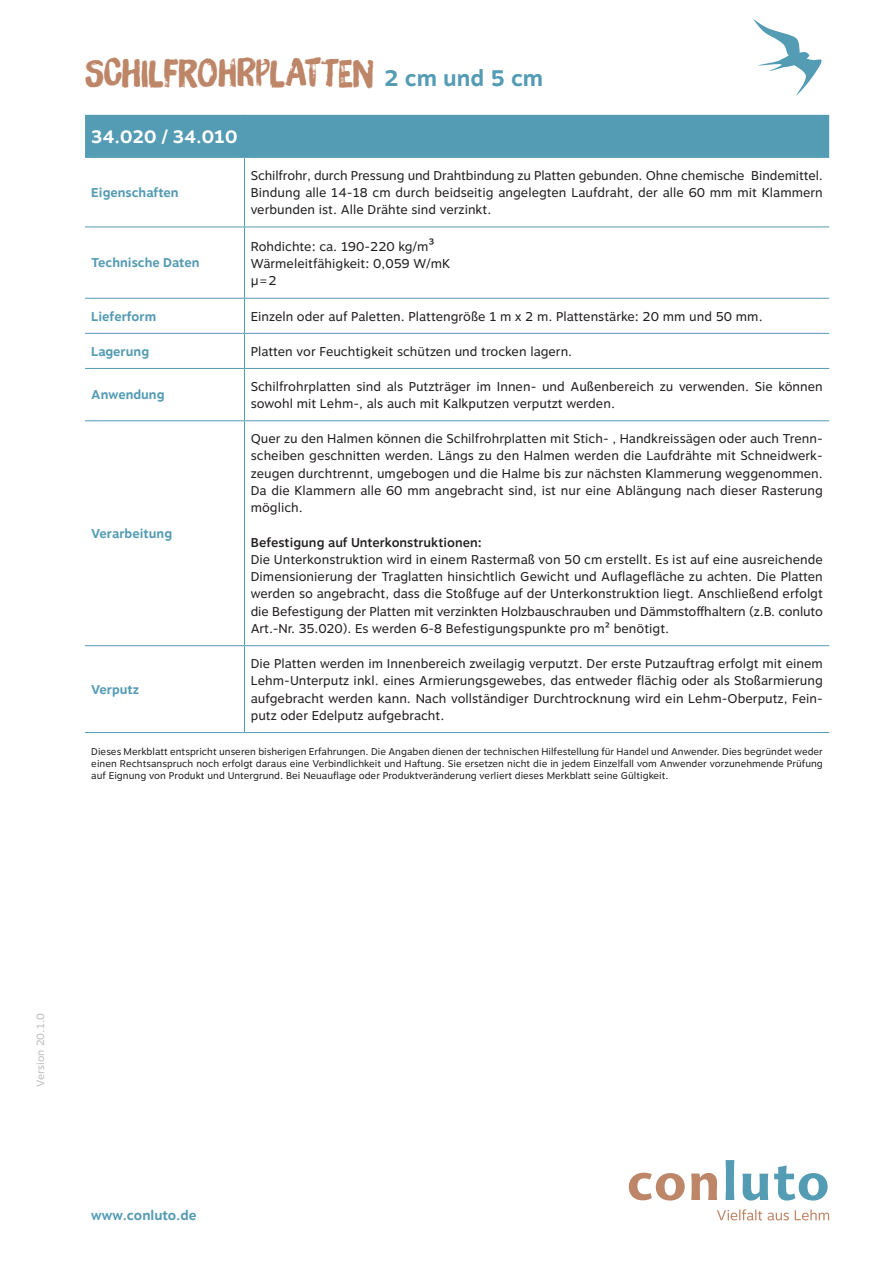
<style>
.page{position:relative;width:893px;height:1263px;background:#fff}
.page>*{position:absolute;margin:0;border:0;box-sizing:border-box;transform-origin:0 0}
.t1{font:37.5px "Brush Up";color:#be8668}
.t2{font:700 18px "Motiva Sans";color:#fff}
.t3{font:700 13.5px "Motiva Sans";color:#549bb4}
.t4{font:12.75px/17.2px "Motiva Sans";color:#231f20;text-align:justify}
.t5{font:700 12.75px "Motiva Sans";color:#549bb4}
.t6{font:500 12.75px "Motiva Sans";color:#231f20}
.t7{font:10.5px "Motiva Sans";color:#bcbdc0}
.t8{font:9.75px/11.7px "Motiva Sans";color:#231f20;text-align:justify}
.s1{font-family:"Motiva Sans";font-weight:700;font-size:22.5px;color:#549bb4}
.s2{font-size:15px}
</style>
<div class="page">
<svg style="left:717px;top:1209px;width:112px;height:11px"></svg>
<svg style="left:726px;top:1160px;width:8px;height:40px"></svg>
<svg style="left:742px;top:1174px;width:26px;height:26px"></svg>
<svg style="left:774px;top:1165px;width:54px;height:35px"></svg>
<svg style="left:629px;top:1173px;width:56px;height:27px"></svg>
<svg style="left:691px;top:1173px;width:26px;height:27px"></svg>
<svg style="left:753px;top:19px;width:69px;height:77px"></svg>
<div style="left:85px;top:115px;width:744px;height:42px;background:#549bb4"></div>
<hr style="left:244px;top:115px;width:1px;height:42px;background:#549bb4">
<hr style="left:85px;top:157px;width:159px;height:1px;background:#549bb4">
<hr style="left:244px;top:157px;width:585px;height:1px;background:#549bb4">
<hr style="left:244px;top:158px;width:1px;height:69px;background:#549bb4">
<hr style="left:85px;top:227px;width:159px;height:1px;background:#549bb4">
<hr style="left:244px;top:227px;width:585px;height:1px;background:#549bb4">
<hr style="left:244px;top:227px;width:1px;height:71px;background:#549bb4">
<hr style="left:85px;top:298px;width:159px;height:1px;background:#549bb4">
<hr style="left:244px;top:298px;width:585px;height:1px;background:#549bb4">
<hr style="left:244px;top:299px;width:1px;height:34px;background:#549bb4">
<hr style="left:85px;top:333px;width:159px;height:1px;background:#549bb4">
<hr style="left:244px;top:333px;width:585px;height:1px;background:#549bb4">
<hr style="left:244px;top:334px;width:1px;height:34px;background:#549bb4">
<hr style="left:85px;top:368px;width:159px;height:1px;background:#549bb4">
<hr style="left:244px;top:368px;width:585px;height:1px;background:#549bb4">
<hr style="left:244px;top:369px;width:1px;height:51px;background:#549bb4">
<hr style="left:85px;top:420px;width:159px;height:1px;background:#549bb4">
<hr style="left:244px;top:420px;width:585px;height:1px;background:#549bb4">
<hr style="left:244px;top:421px;width:1px;height:224px;background:#549bb4">
<hr style="left:85px;top:645px;width:159px;height:1px;background:#549bb4">
<hr style="left:244px;top:645px;width:585px;height:1px;background:#549bb4">
<hr style="left:244px;top:646px;width:1px;height:86px;background:#549bb4">
<hr style="left:85px;top:732px;width:159px;height:1px;background:#549bb4">
<hr style="left:244px;top:732px;width:585px;height:1px;background:#549bb4">
<h1 class="t1" style="left:85px;top:50px;width:460px">SCHILFROHRPLATTEN <span class="s1">2 cm und 5 cm</span></h1>
<h2 class="t2" style="left:91px;top:123px;width:148px">34.020 / 34.010</h2>
<p class="t5" style="left:91px;top:183px;width:89px">Eigenschaften</p>
<p class="t5" style="left:91px;top:253px;width:110px">Technische Daten</p>
<p class="t4" style="left:251px;top:167px;width:574px">Schilfrohr, durch Pressung und Drahtbindung zu Platten gebunden. Ohne chemische Bindemittel.<br>Bindung alle 14-18 cm durch beidseitig angelegten Laufdraht, der alle 60 mm mit Klammern verbunden ist. Alle Drähte sind verzinkt.</p>
<p class="t4" style="left:251px;top:238px;width:201px;text-align:left">Rohdichte: ca. 190-220 kg/m<span class="s2">3<br></span>Wärmeleitfähigkeit: 0,059 W/mK μ=2</p>
<p class="t5" style="left:91px;top:307px;width:67px">Lieferform</p>
<p class="t4" style="left:251px;top:308px;width:513px">Einzeln oder auf Paletten. Plattengröße 1 m x 2 m. Plattenstärke: 20 mm und 50 mm.</p>
<p class="t5" style="left:91px;top:342px;width:59px">Lagerung</p>
<p class="t4" style="left:251px;top:343px;width:323px">Platten vor Feuchtigkeit schützen und trocken lagern.</p>
<p class="t5" style="left:91px;top:385px;width:75px">Anwendung</p>
<p class="t4" style="left:251px;top:378px;width:574px">Schilfrohrplatten sind als Putzträger im Innen- und Außenbereich zu verwenden. Sie können sowohl mit Lehm-, als auch mit Kalkputzen verputzt werden.</p>
<p class="t5" style="left:91px;top:524px;width:82px">Verarbeitung</p>
<p class="t5" style="left:91px;top:680px;width:49px">Verputz</p>
<p class="t4" style="left:251px;top:430px;width:574px">Quer zu den Halmen können die Schilfrohrplatten mit Stich- , Handkreissägen oder auch Trenn&shy;scheiben geschnitten werden. Längs zu den Halmen werden die Laufdrähte mit Schneidwerk&shy;zeugen durchtrennt, umgebogen und die Halme bis zur nächsten Klammerung weggenommen.<br>Da die Klammern alle 60 mm angebracht sind, ist nur eine Ablängung nach dieser Rasterung möglich.</p>
<p class="t6" style="left:251px;top:533px;width:233px">Befestigung auf Unterkonstruktionen:</p>
<p class="t4" style="left:251px;top:551px;width:574px">Die Unterkonstruktion wird in einem Rastermaß von 50 cm erstellt. Es ist auf eine ausreichende Dimensionierung der Traglatten hinsichtlich Gewicht und Auflagefläche zu achten. Die Platten werden so angebracht, dass die Stoßfuge auf der Unterkonstruktion liegt. Anschließend erfolgt die Befestigung der Platten mit verzinkten Holzbauschrauben und Dämmstoffhaltern (z.B. conluto Art.-Nr. 35.020). Es werden 6-8 Befestigungspunkte pro m2 benötigt.</p>
<p class="t4" style="left:251px;top:655px;width:574px">Die Platten werden im Innenbereich zweilagig verputzt. Der erste Putzauftrag erfolgt mit einem Lehm-Unterputz inkl. eines Armierungsgewebes, das entweder flächig oder als Stoßarmierung aufgebracht werden kann. Nach vollständiger Durchtrocknung wird ein Lehm-Oberputz, Fein&shy;putz oder Edelputz aufgebracht.</p>
<p class="t8" style="left:91px;top:746px;width:733px">Dieses Merkblatt entspricht unseren bisherigen Erfahrungen. Die Angaben dienen der technischen Hilfestellung für Handel und Anwender. Dies begründet weder einen Rechtsanspruch noch erfolgt daraus eine Verbindlichkeit und Haftung. Sie ersetzen nicht die in jedem Einzelfall vom Anwender vorzunehmende Prüfung auf Eignung von Produkt und Untergrund. Bei Neuauflage oder Produktveränderung verliert dieses Merkblatt seine Gültigkeit.</p>
<p class="t7" style="left:33px;top:1086px;width:75px;rotate:-90deg">Version 20.1.0</p>
<p class="t3" style="left:91px;top:1206px;width:107px">www.conluto.de</p>
</div>
